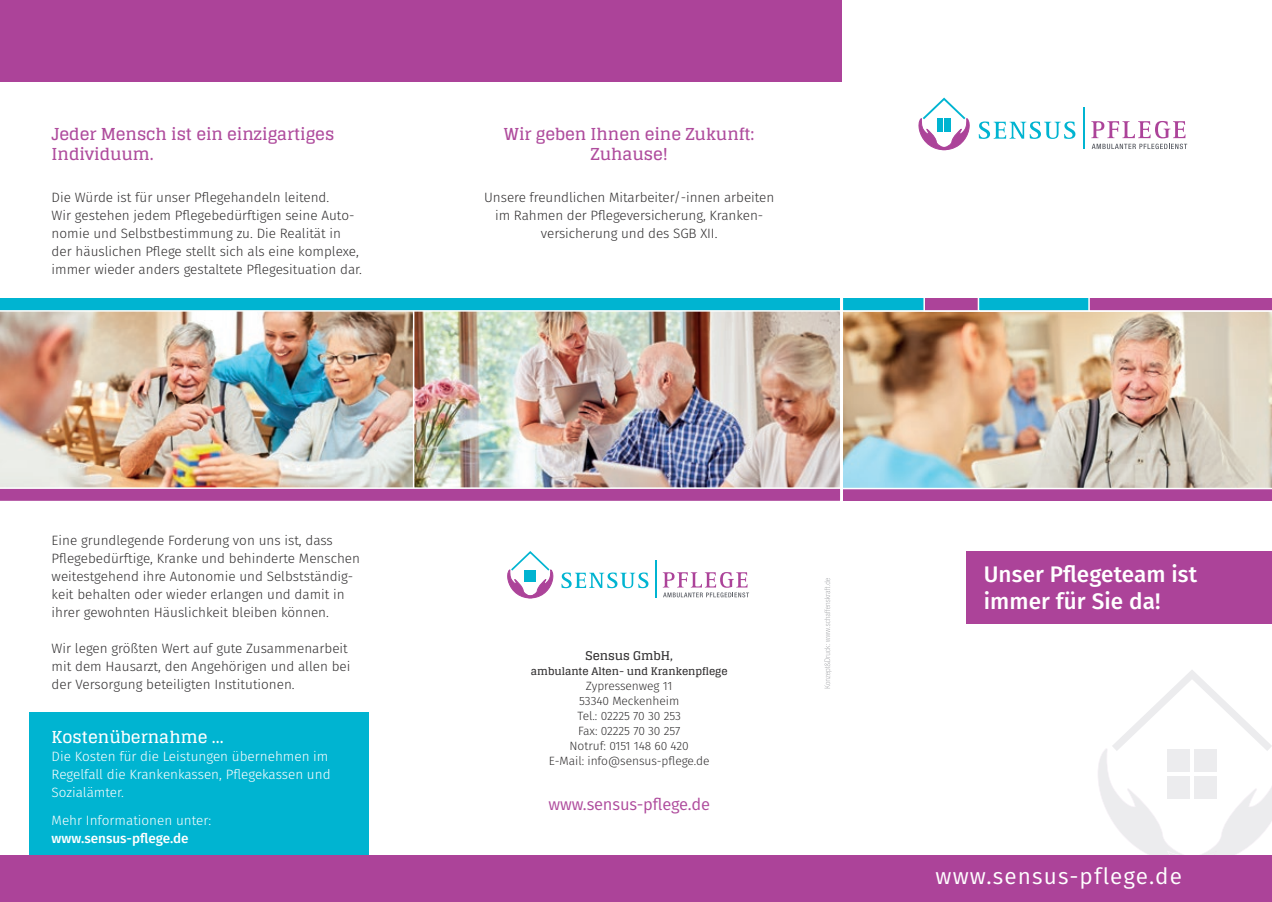
<style>
.page{position:relative;width:1272px;height:902px;background:#fff}
.page>*{position:absolute;margin:0;border:0;box-sizing:border-box;transform-origin:0 0}
.t1{font:500 22.5px/27px "Fira Sans";letter-spacing:.005em;color:#fff}
.t2{font:22.5px "Fira Sans";letter-spacing:.05em;color:#fff}
.t3{font:700 16.5px/19.8px "Glegoo";letter-spacing:-.005em;color:#af4c9d}
.t4{font:16.5px "Fira Sans";letter-spacing:-.01em;color:#af4c9d}
.t5{font:700 16.5px "Glegoo";color:#fff}
.t6{font:300 13.5px/18px "Fira Sans";color:#312f30}
.t7{font:300 13.5px/18px "Fira Sans";color:#fff}
.t8{font:500 13.5px "Fira Sans";color:#fff}
.t9{font:300 12px/15px "Fira Sans";letter-spacing:-.005em;color:#312f30;text-align:center}
.t10{font:700 12px "Glegoo";letter-spacing:-.005em;color:#312f30}
.t11{font:700 10.5px "Glegoo";letter-spacing:-.005em;color:#312f30}
</style>
<div class="page">
<div style="left:30px;top:712px;width:339px;height:160px;background:#00b4d1"></div>
<svg style="left:1098px;top:670px;width:173px;height:185px"></svg>
<div style="left:1193px;top:749px;width:23px;height:22px;background:#ececee"></div>
<div style="left:1167px;top:749px;width:22px;height:22px;background:#ececee"></div>
<div style="left:1167px;top:775px;width:22px;height:23px;background:#ececee"></div>
<div style="left:1193px;top:775px;width:23px;height:23px;background:#ececee"></div>
<div style="left:0;top:0;width:842px;height:82px;background:#ac4399"></div>
<div style="left:843px;top:313px;width:428px;height:188px;background:#ac4399"></div>
<img style="left:843px;top:311px;width:428px;height:178px">
<div style="left:841px;top:296px;width:180px;height:15px;background:#00b4d1;border:2px solid #fff"></div>
<div style="left:923px;top:296px;width:180px;height:15px;background:#ac4399;border:2px solid #fff"></div>
<div style="left:977px;top:296px;width:180px;height:15px;background:#00b4d1;border:2px solid #fff"></div>
<svg style="left:1088px;top:296px;width:183px;height:15px;background:#bc68ad"></svg>
<img style="left:0;top:311px;width:413px;height:176px">
<img style="left:416px;top:311px;width:422px;height:176px">
<svg style="left:0;top:487px;width:841px;height:14px;background:#b65ca5"></svg>
<svg style="left:0;top:298px;width:840px;height:13px;background:#10b8d3"></svg>
<svg style="left:824px;top:578px;width:7px;height:110px"></svg>
<div style="left:0;top:855px;width:1271px;height:46px;background:#ac4399"></div>
<div style="left:966px;top:551px;width:305px;height:72px;background:#ac4399"></div>
<svg style="left:1091px;top:144px;width:96px;height:5px"></svg>
<svg style="left:918px;top:97px;width:51px;height:54px"></svg>
<svg style="left:978px;top:121px;width:97px;height:18px"></svg>
<hr style="left:1083px;top:108px;width:2px;height:41px;background:#00b4d1">
<svg style="left:1091px;top:121px;width:94px;height:17px"></svg>
<svg style="left:507px;top:551px;width:46px;height:48px"></svg>
<svg style="left:561px;top:572px;width:87px;height:16px"></svg>
<hr style="left:655px;top:560px;width:2px;height:37px;background:#00b4d1">
<svg style="left:662px;top:572px;width:87px;height:25px"></svg>
<p class="t3" style="left:52px;top:125px;width:284px">Jeder Mensch ist ein einzigartiges<br>Individuum.</p>
<p class="t6" style="left:52px;top:188px;width:312px">Die Würde ist für unser Pflegehandeln leitend.<br>Wir gestehen jedem Pflegebedürftigen seine Auto&shy;nomie und Selbstbestimmung zu. Die Realität in der häuslichen Pflege stellt sich als eine komplexe, immer wieder anders gestaltete Pflegesituation dar.</p>
<p class="t6" style="left:52px;top:530px;width:310px">Eine grundlegende Forderung von uns ist, dass Pflegebedürftige, Kranke und behinderte Menschen weitestgehend ihre Autonomie und Selbstständig&shy;keit behalten oder wieder erlangen und damit in ihrer gewohnten Häuslichkeit bleiben können.</p>
<p class="t6" style="left:52px;top:638px;width:300px">Wir legen größten Wert auf gute Zusammenarbeit mit dem Hausarzt, den Angehörigen und allen bei der Versorgung beteiligten Institutionen.</p>
<p class="t5" style="left:52px;top:727px;width:174px">Kostenübernahme ...</p>
<p class="t7" style="left:52px;top:746px;width:280px">Die Kosten für die Leistungen übernehmen im<br>Regelfall die Krankenkassen, Pflegekassen und<br>Sozialämter.</p>
<p class="t7" style="left:52px;top:811px;width:161px">Mehr Informationen unter:</p>
<p class="t8" style="left:52px;top:827px;width:138px">www.sensus-pflege.de</p>
<p class="t3" style="left:504px;top:125px;width:252px;text-align:center">Wir geben Ihnen eine Zukunft:<br>Zuhause!</p>
<p class="t6" style="left:484px;top:188px;width:291px;text-align:center">Unsere freundlichen Mitarbeiter/-innen arbeiten im Rahmen der Pflegeversicherung, Kranken&shy;versicherung und des SGB XII.</p>
<p class="t10" style="left:585px;top:648px;width:89px">Sensus GmbH,</p>
<p class="t11" style="left:531px;top:665px;width:198px">ambulante Alten- und Krankenpflege</p>
<p class="t9" style="left:549px;top:678px;width:162px">Zypressenweg 11<br>53340 Meckenheim<br>Tel.: 02225 70 30 253<br>Fax: 02225 70 30 257<br>Notruf: 0151 148 60 420<br>E-Mail: info@sensus-pflege.de</p>
<p class="t4" style="left:548px;top:791px;width:163px">www.sensus-pflege.de</p>
<h1 class="t1" style="left:983px;top:559px;width:215px">Unser Pflegeteam ist immer für Sie da!</h1>
<h1 class="t2" style="left:935px;top:859px;width:248px">www.sensus-pflege.de</h1>
</div>
